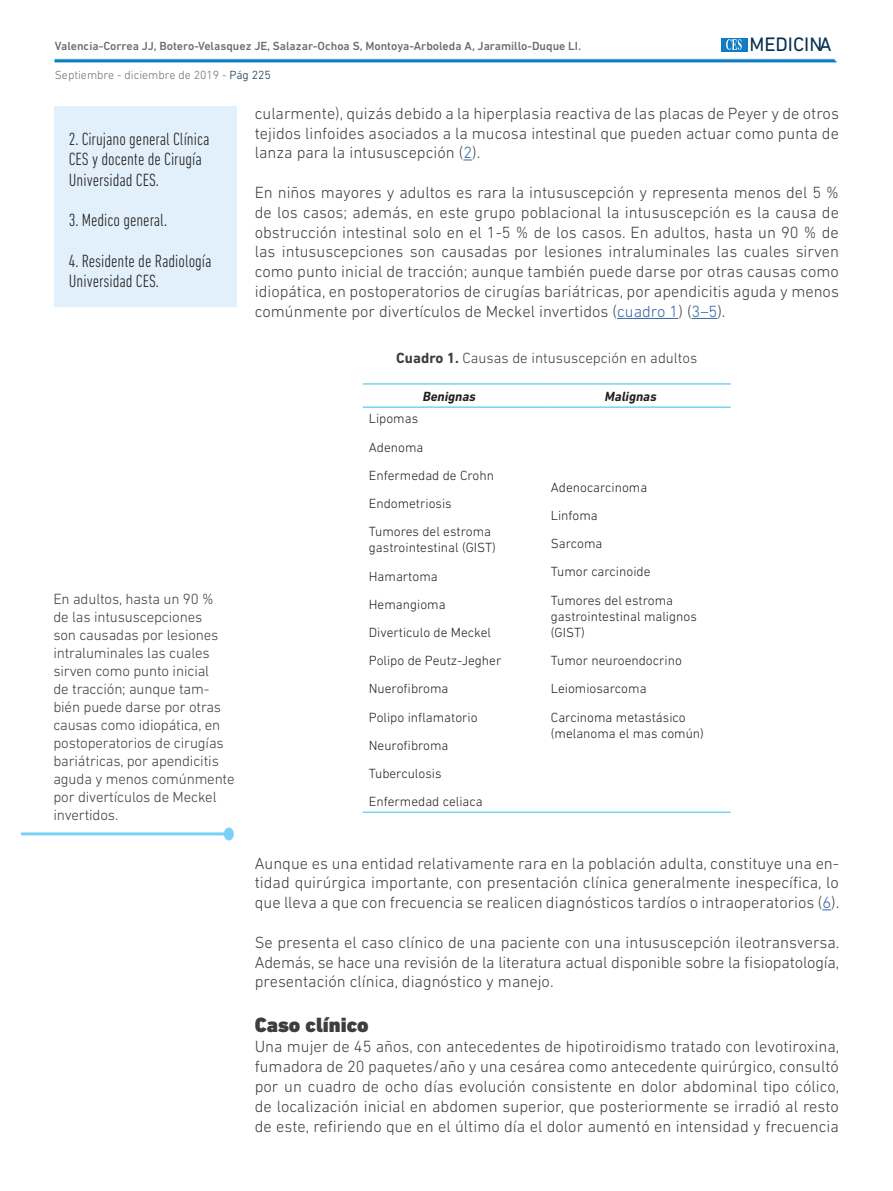
<style>
.page{position:relative;width:893px;height:1191px;background:#fff}
.page>*{position:absolute;margin:0;border:0;box-sizing:border-box;transform-origin:0 0}
.Subtítulo{font:900 21px "DIN Next LT Pro";color:#3e3e3f}
.t1{font:19.8px "DIN Next LT Pro";color:#092f4f}
.t2{font:300 condensed 18px/20.2px "DIN Next LT Pro";color:#231f20}
.Body{font:300 16.5px/19.8px "DIN Next LT Pro";color:#3e3e3f;text-align:justify}
.Body-2{font:300 15px/18px "DIN Next LT Pro";letter-spacing:-.01em;color:#3e3e3f}
.Cuerpo_B{font:300 13.5px/16.2px "DIN Next LT Pro";color:#231f20}
.Cuerpo_B-2{font:italic 700 13.5px "DIN Next LT Pro";color:#231f20}
.t3{font:500 12px "DIN Next LT Pro";color:#6c6d70}
.t4{font:300 12px "DIN Next LT Pro";color:#6c6d70}
.s1{color:#092f4f}
.s2{color:#3667a4}
.s3{font-weight:700}
</style>
<div class="page">
<img style="left:54px;top:58px;width:783px;height:5px">
<div style="left:721px;top:38px;width:26px;height:13px;background:#107bc1"></div>
<svg style="left:726px;top:39px;width:16px;height:11px"></svg>
<div style="left:54px;top:106px;width:183px;height:201px;background:#e1f0fa"></div>
<hr style="left:617px;top:318px;width:61px;height:1px;background:#3667a4">
<svg style="left:691px;top:318px;width:26px;height:1px"></svg>
<hr style="left:363px;top:383px;width:182px;height:2px;background:#79d2f6">
<hr style="left:545px;top:383px;width:186px;height:2px;background:#79d2f6">
<hr style="left:363px;top:406px;width:182px;height:2px;background:#79d2f6">
<hr style="left:545px;top:406px;width:186px;height:2px;background:#79d2f6">
<hr style="left:363px;top:811px;width:182px;height:2px;background:#79d2f6">
<hr style="left:545px;top:811px;width:186px;height:2px;background:#79d2f6">
<hr style="left:22px;top:832px;width:205px;height:3px;background:#79d2f6">
<div style="left:224px;top:827px;width:10px;height:13px;background:#79d2f6;border-radius:50%"></div>
<p class="t3" style="left:55px;top:39px;width:528px">Valencia-Correa JJ, Botero-Velasquez JE, Salazar-Ochoa S, Montoya-Arboleda A, Jaramillo-Duque LI.</p>
<p class="t4" style="left:55px;top:68px;width:218px">Septiembre - diciembre de 2019 - <span class="s1">Pág 225</span></p>
<p class="t1" style="left:749px;top:33px;width:84px">MEDICINA</p>
<p class="t2" style="left:69px;top:129px;width:142px">2. Cirujano general Clínica<br>CES y docente de Cirugía<br>Universidad CES.</p>
<p class="t2" style="left:69px;top:210px;width:100px">3. Medico general.</p>
<p class="t2" style="left:69px;top:250px;width:144px">4. Residente de Radiología<br>Universidad CES.</p>
<p class="Body-2" style="left:53px;top:589px;width:183px">En adultos, hasta un 90 %<br>de las intususcepciones<br>son causadas por lesiones intraluminales las cuales sirven como punto inicial<br>de tracción; aunque tam&shy;bién puede darse por otras causas como idiopática, en postoperatorios de cirugías bariátricas, por apendicitis aguda y menos comúnmente por divertículos de Meckel invertidos.</p>
<p class="Body" style="left:255px;top:103px;width:586px">cularmente), quizás debido a la hiperplasia reactiva de las placas de Peyer y de otros tejidos linfoides asociados a la mucosa intestinal que pueden actuar como punta de lanza para la intususcepción (<span class="s2">2</span>).</p>
<p class="Body" style="left:255px;top:182px;width:586px">En niños mayores y adultos es rara la intususcepción y representa menos del 5 % de los casos; además, en este grupo poblacional la intususcepción es la causa de obstrucción intestinal solo en el 1-5 % de los casos. En adultos, hasta un 90 % de las intususcepciones son causadas por lesiones intraluminales las cuales sirven como punto inicial de tracción; aunque también puede darse por otras causas como idiopática, en postoperatorios de cirugías bariátricas, por apendicitis aguda y menos comúnmente por divertículos de Meckel invertidos (<span class="s2">cuadro 1</span>) (<span class="s2">3–5</span>).</p>
<p class="Body-2" style="left:396px;top:349px;width:303px"><span class="s3">Cuadro 1.</span> Causas de intususcepción en adultos</p>
<p class="Cuerpo_B-2" style="left:423px;top:388px;width:55px">Benignas</p>
<p class="Cuerpo_B-2" style="left:605px;top:388px;width:53px">Malignas</p>
<p class="Cuerpo_B" style="left:369px;top:410px;width:51px">Lipomas</p>
<p class="Cuerpo_B" style="left:369px;top:439px;width:56px">Adenoma</p>
<p class="Cuerpo_B" style="left:369px;top:467px;width:127px">Enfermedad de Crohn</p>
<p class="Cuerpo_B" style="left:369px;top:495px;width:84px">Endometriosis</p>
<p class="Cuerpo_B" style="left:369px;top:523px;width:129px">Tumores del estroma gastrointestinal (GIST)</p>
<p class="Cuerpo_B" style="left:369px;top:568px;width:70px">Hamartoma</p>
<p class="Cuerpo_B" style="left:369px;top:596px;width:78px">Hemangioma</p>
<p class="Cuerpo_B" style="left:369px;top:624px;width:124px">Diverticulo de Meckel</p>
<p class="Cuerpo_B" style="left:369px;top:652px;width:134px">Polipo de Peutz-Jegher</p>
<p class="Cuerpo_B" style="left:369px;top:680px;width:81px">Nuerofibroma</p>
<p class="Cuerpo_B" style="left:369px;top:709px;width:110px">Polipo inflamatorio</p>
<p class="Cuerpo_B" style="left:369px;top:737px;width:81px">Neurofibroma</p>
<p class="Cuerpo_B" style="left:369px;top:765px;width:74px">Tuberculosis</p>
<p class="Cuerpo_B" style="left:369px;top:793px;width:115px">Enfermedad celiaca</p>
<p class="Cuerpo_B" style="left:551px;top:479px;width:98px">Adenocarcinoma</p>
<p class="Cuerpo_B" style="left:551px;top:507px;width:49px">Linfoma</p>
<p class="Cuerpo_B" style="left:551px;top:535px;width:53px">Sarcoma</p>
<p class="Cuerpo_B" style="left:551px;top:563px;width:101px">Tumor carcinoide</p>
<p class="Cuerpo_B" style="left:551px;top:592px;width:147px">Tumores del estroma gastrointestinal malignos (GIST)</p>
<p class="Cuerpo_B" style="left:551px;top:652px;width:132px">Tumor neuroendocrino</p>
<p class="Cuerpo_B" style="left:551px;top:680px;width:97px">Leiomiosarcoma</p>
<p class="Cuerpo_B" style="left:551px;top:709px;width:155px">Carcinoma metastásico (melanoma el mas común)</p>
<p class="Body" style="left:255px;top:853px;width:586px">Aunque es una entidad relativamente rara en la población adulta, constituye una en&shy;tidad quirúrgica importante, con presentación clínica generalmente inespecífica, lo que lleva a que con frecuencia se realicen diagnósticos tardíos o intraoperatorios (<span class="s2">6</span>).</p>
<p class="Body" style="left:255px;top:932px;width:586px">Se presenta el caso clínico de una paciente con una intususcepción ileotransversa.<br>Además, se hace una revisión de la literatura actual disponible sobre la fisiopatología, presentación clínica, diagnóstico y manejo.</p>
<p class="Subtítulo" style="left:255px;top:1012px;width:116px">Caso clínico</p>
<p class="Body" style="left:255px;top:1036px;width:586px">Una mujer de 45 años, con antecedentes de hipotiroidismo tratado con levotiroxina, fumadora de 20 paquetes/año y una cesárea como antecedente quirúrgico, consultó por un cuadro de ocho días evolución consistente en dolor abdominal tipo cólico, de localización inicial en abdomen superior, que posteriormente se irradió al resto de este, refiriendo que en el último día el dolor aumentó en intensidad y frecuencia</p>
</div>
